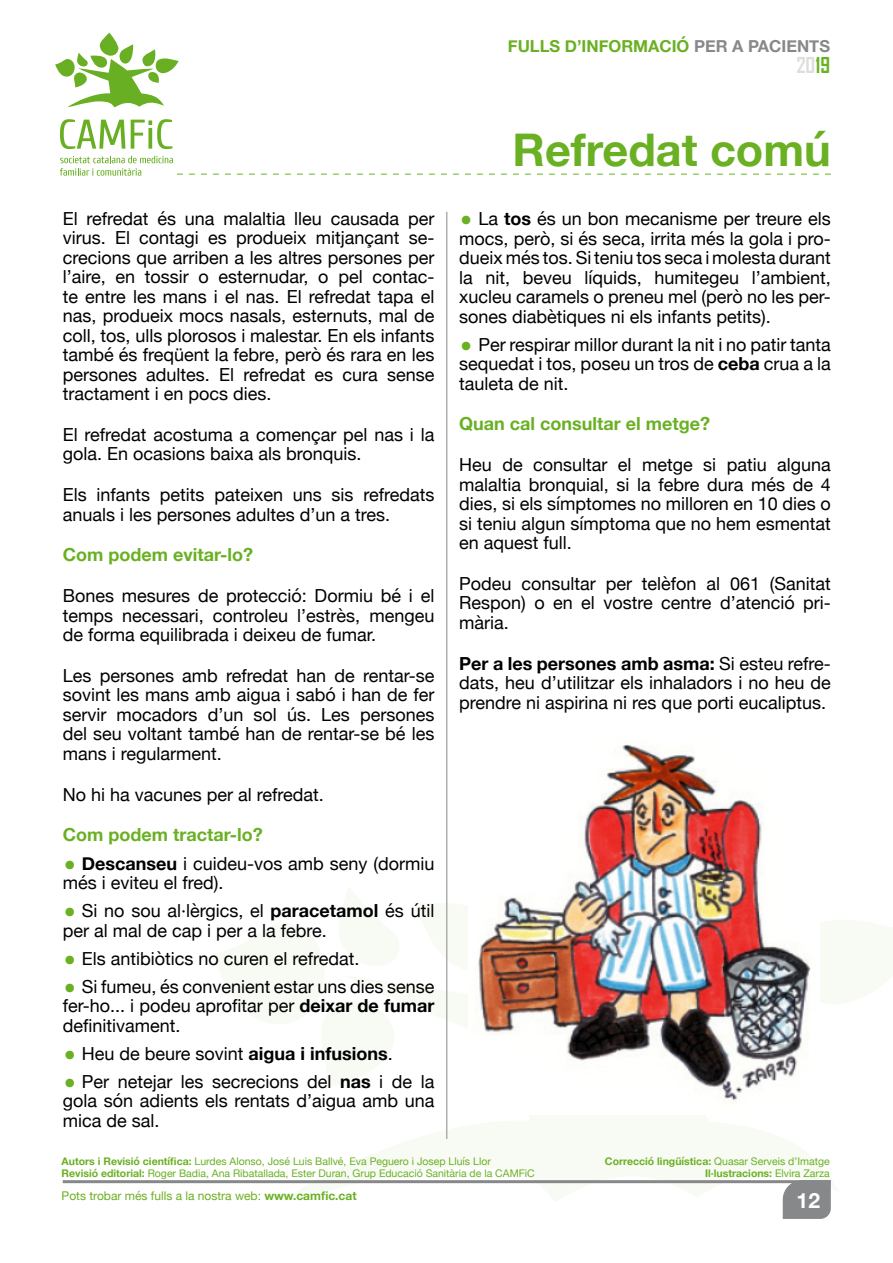
<style>
.page{position:relative;width:893px;height:1263px;background:#fff}
.page>*{position:absolute;margin:0;border:0;box-sizing:border-box;transform-origin:0 0}
.t1{font:700 45px "Helvetica Neue";color:#6ab023}
.t2{font:700 21px "Agency FB";color:#e0dedb}
.t3{font:700 21px "Helvetica Neue";color:#fff}
.t4{font:18px/19.5px "Helvetica Neue";color:#000;text-align:justify}
.t5{font:700 18px "Helvetica Neue";color:#6ab023}
.t6{font:700 16.5px "Helvetica Neue";color:#6ab023}
.t7{font:12px "Helvetica Neue";color:#6ab023}
.t8{font:10.5px/12px "Helvetica Neue";color:#6ab023}
.t9{font:700 10.5px/12px "Helvetica Neue";color:#6ab023;text-align:right}
.s1{color:#87888a}
.s2{color:#6ab023}
.s3{font-size:39px;color:#6ab023}
.s4{font-weight:700}
.s5{font-weight:400}
</style>
<div class="page">
<svg style="left:281px;top:979px;width:557px;height:223px"></svg>
<svg style="left:213px;top:888px;width:188px;height:199px"></svg>
<svg style="left:415px;top:770px;width:53px;height:209px"></svg>
<svg style="left:820px;top:920px;width:73px;height:140px"></svg>
<svg style="left:55px;top:33px;width:124px;height:74px"></svg>
<svg style="left:60px;top:156px;width:771px;height:20px"></svg>
<svg style="left:60px;top:119px;width:65px;height:30px"></svg>
<svg style="left:131px;top:119px;width:41px;height:30px"></svg>
<hr style="left:63px;top:1180px;width:768px;height:3px;background:#87888a">
<div style="left:783px;top:1180px;width:48px;height:39px;background:#87888a"></div>
<hr style="left:446px;top:212px;width:1px;height:927px;background:#87888a">
<img style="left:469px;top:744px;width:351px;height:370px">
<p class="t6" style="left:508px;top:33px;width:324px">FULLS D’INFORMACIÓ <span class="s1">PER A PACIENTS</span></p>
<p class="t2" style="left:796px;top:52px;width:35px">20<span class="s2">19</span></p>
<p class="t4" style="left:63px;top:210px;width:373px">El refredat és una malaltia lleu causada per virus. El contagi es produeix mitjançant se&shy;crecions que arriben a les altres persones per l’aire, en tossir o esternudar, o pel contac&shy;te entre les mans i el nas. El refredat tapa el nas, produeix mocs nasals, esternuts, mal de coll, tos, ulls plorosos i malestar. En els infants també és freqüent la febre, però és rara en les persones adultes. El refredat es cura sense tractament i en pocs dies.</p>
<p class="t4" style="left:63px;top:426px;width:373px">El refredat acostuma a començar pel nas i la gola. En ocasions baixa als bronquis.</p>
<p class="t4" style="left:63px;top:486px;width:373px">Els infants petits pateixen uns sis refredats anuals i les persones adultes d’un a tres.</p>
<p class="t5" style="left:63px;top:541px;width:192px">Com podem evitar-lo?</p>
<p class="t4" style="left:63px;top:587px;width:373px">Bones mesures de protecció: Dormiu bé i el temps necessari, controleu l’estrès, mengeu de forma equilibrada i deixeu de fumar.</p>
<p class="t4" style="left:63px;top:667px;width:373px">Les persones amb refredat han de rentar-se sovint les mans amb aigua i sabó i han de fer servir mocadors d’un sol ús. Les persones del seu voltant també han de rentar-se bé les mans i regularment.</p>
<p class="t4" style="left:63px;top:785px;width:263px">No hi ha vacunes per al refredat.</p>
<p class="t5" style="left:63px;top:821px;width:201px">Com podem tractar-lo?</p>
<p class="t4" style="left:63px;top:854px;width:373px"><span class="s3">•</span> <span class="s4">Descanseu</span> i cuideu-vos amb seny (dormiu més i eviteu el fred).</p>
<p class="t4" style="left:63px;top:902px;width:373px"><span class="s3">•</span> Si no sou al·lèrgics, el <span class="s4">paracetamol</span> és útil per al mal de cap i per a la febre.</p>
<p class="t4" style="left:63px;top:949px;width:298px"><span class="s3">•</span> Els antibiòtics no curen el refredat.</p>
<p class="t4" style="left:63px;top:977px;width:373px"><span class="s3">•</span> Si fumeu, és convenient estar uns dies sense fer-ho... i podeu aprofitar per <span class="s4">deixar de fumar </span>definitivament.</p>
<p class="t4" style="left:63px;top:1044px;width:332px"><span class="s3">•</span> Heu de beure sovint <span class="s4">aigua i infusions</span>.</p>
<p class="t4" style="left:63px;top:1072px;width:373px"><span class="s3">•</span> Per netejar les secrecions del <span class="s4">nas</span> i de la gola són adients els rentats d’aigua amb una mica de sal.</p>
<h1 class="t1" style="left:513px;top:115px;width:320px">Refredat comú</h1>
<p class="t4" style="left:459px;top:210px;width:373px"><span class="s3">•</span> La <span class="s4">tos</span> és un bon mecanisme per treure els mocs, però, si és seca, irrita més la gola i pro&shy;dueix més tos. Si teniu tos seca i molesta durant la nit, beveu líquids, humitegeu l’ambient, xucleu caramels o preneu mel (però no les per&shy;sones diabètiques ni els infants petits).</p>
<p class="t4" style="left:459px;top:335px;width:373px"><span class="s3">•</span> Per respirar millor durant la nit i no patir tanta sequedat i tos, poseu un tros de <span class="s4">ceba</span> crua a la tauleta de nit.</p>
<p class="t5" style="left:459px;top:410px;width:252px">Quan cal consultar el metge?</p>
<p class="t4" style="left:459px;top:456px;width:373px">Heu de consultar el metge si patiu alguna malaltia bronquial, si la febre dura més de 4 dies, si els símptomes no milloren en 10 dies o si teniu algun símptoma que no hem esmentat en aquest full.</p>
<p class="t4" style="left:459px;top:575px;width:373px">Podeu consultar per telèfon al 061 (Sanitat Respon) o en el vostre centre d’atenció pri&shy;mària.</p>
<p class="t4" style="left:459px;top:654px;width:373px"><span class="s4">Per a les persones amb asma:</span> Si esteu refre&shy;dats, heu d’utilitzar els inhaladors i no heu de prendre ni aspirina ni res que porti eucaliptus.</p>
<p class="t8" style="left:62px;top:1155px;width:475px"><span class="s4">Autors i Revisió científica:</span> Lurdes Alonso, José Luis Ballvé, Eva Peguero i Josep Lluís Llor<br><span class="s4">Revisió editorial:</span> Roger Badia, Ana Ribatallada, Ester Duran, Grup Educació Sanitària de la CAMFiC</p>
<p class="t9" style="left:605px;top:1155px;width:226px">Correcció lingüística: <span class="s5">Quasar Serveis d’Imatge<br></span>Il·lustracions: <span class="s5">Elvira Zarza</span></p>
<p class="t7" style="left:62px;top:1187px;width:296px">Pots trobar més fulls a la nostra web: <span class="s4">www.camfic.cat</span></p>
<p class="t3" style="left:797px;top:1183px;width:25px">12</p>
</div>
